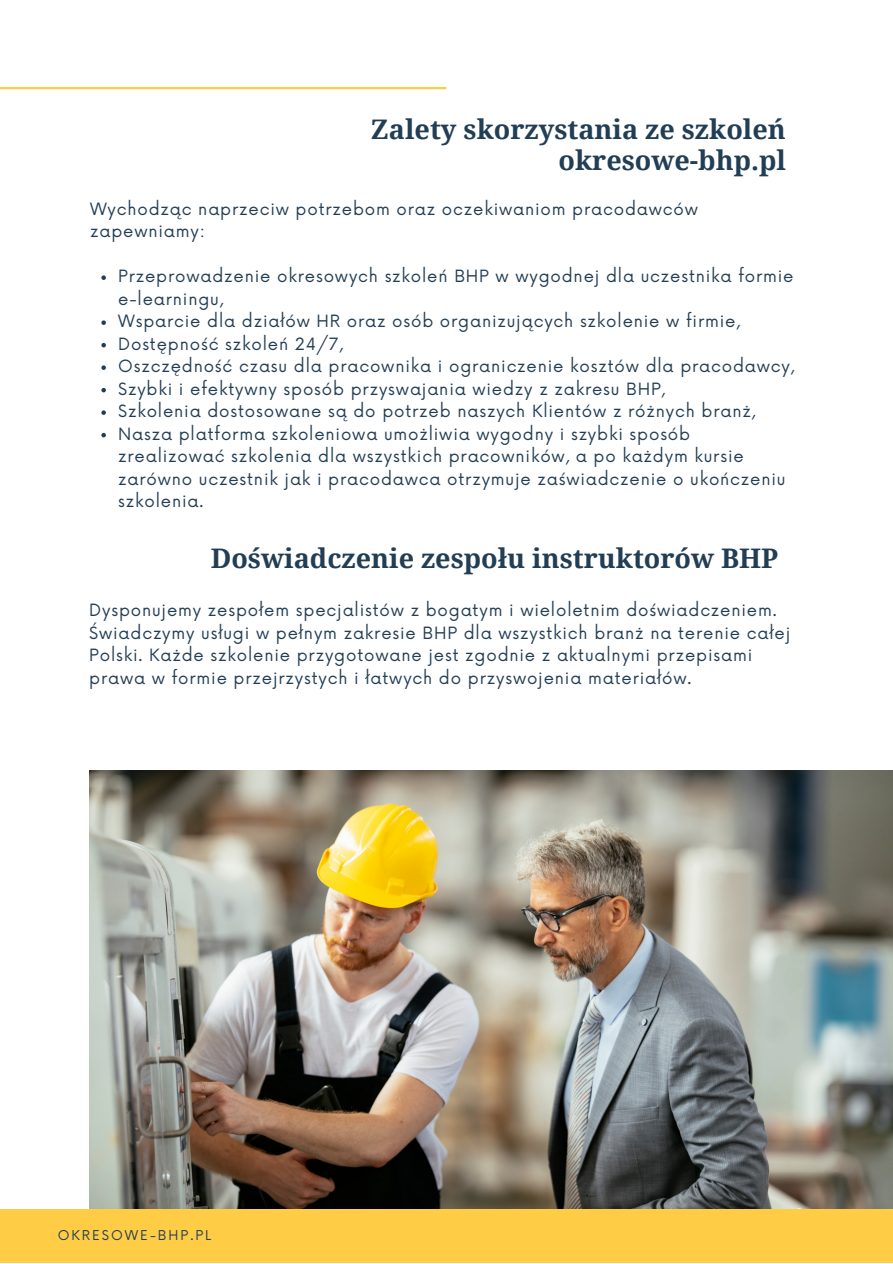
<style>
.page{position:relative;width:893px;height:1264px;background:#fff}
.page>*{position:absolute;margin:0;border:0;box-sizing:border-box;transform-origin:0 0}
.t1{font:700 27px "Noto Serif";color:#223e55}
.t2{font:16.5px/22.5px "Now";letter-spacing:.05em;color:#223e55}
.t3{font:13.2px "Now";letter-spacing:.15em;color:#223e55}
</style>
<div class="page">
<hr style="left:0;top:87px;width:446px;height:2px;background:#ffcc46">
<img style="left:89px;top:770px;width:803px;height:439px">
<svg style="left:101px;top:275px;width:5px;height:5px"></svg>
<svg style="left:101px;top:320px;width:5px;height:5px"></svg>
<svg style="left:101px;top:343px;width:5px;height:4px"></svg>
<svg style="left:101px;top:365px;width:5px;height:5px"></svg>
<svg style="left:101px;top:388px;width:5px;height:4px"></svg>
<svg style="left:101px;top:410px;width:5px;height:5px"></svg>
<svg style="left:101px;top:433px;width:5px;height:4px"></svg>
<div style="left:0;top:1209px;width:892px;height:53px;background:#ffcc46"></div>
<p class="t1" style="left:371px;top:110px;width:416px">Zalety skorzystania ze szkoleń</p>
<p class="t1" style="left:558px;top:141px;width:229px">okresowe-bhp.pl</p>
<p class="t2" style="left:90px;top:198px;width:609px">Wychodząc naprzeciw potrzebom oraz oczekiwaniom pracodawców zapewniamy:</p>
<p class="t2" style="left:118px;top:266px;width:676px">Przeprowadzenie okresowych szkoleń BHP w wygodnej dla uczestnika formie e-learningu,</p>
<p class="t2" style="left:118px;top:311px;width:623px">Wsparcie dla działów HR oraz osób organizujących szkolenie w firmie,</p>
<p class="t2" style="left:118px;top:333px;width:226px">Dostępność szkoleń 24/7,</p>
<p class="t2" style="left:118px;top:356px;width:677px">Oszczędność czasu dla pracownika i ograniczenie kosztów dla pracodawcy,</p>
<p class="t2" style="left:118px;top:378px;width:548px">Szybki i efektywny sposób przyswajania wiedzy z zakresu BHP,</p>
<p class="t2" style="left:118px;top:401px;width:638px">Szkolenia dostosowane są do potrzeb naszych Klientów z różnych branż,</p>
<p class="t2" style="left:118px;top:423px;width:668px">Nasza platforma szkoleniowa umożliwia wygodny i szybki sposób zrealizować szkolenia dla wszystkich pracowników, a po każdym kursie zarówno uczestnik jak i pracodawca otrzymuje zaświadczenie o ukończeniu szkolenia.</p>
<p class="t1" style="left:211px;top:539px;width:569px">Doświadczenie zespołu instruktorów BHP</p>
<p class="t2" style="left:89px;top:599px;width:702px">Dysponujemy zespołem specjalistów z bogatym i wieloletnim doświadczeniem.<br>Świadczymy usługi w pełnym zakresie BHP dla wszystkich branż na terenie całej Polski. Każde szkolenie przygotowane jest zgodnie z aktualnymi przepisami prawa w formie przejrzystych i łatwych do przyswojenia materiałów.</p>
<p class="t3" style="left:58px;top:1227px;width:155px">OKRESOWE-BHP.PL</p>
</div>
